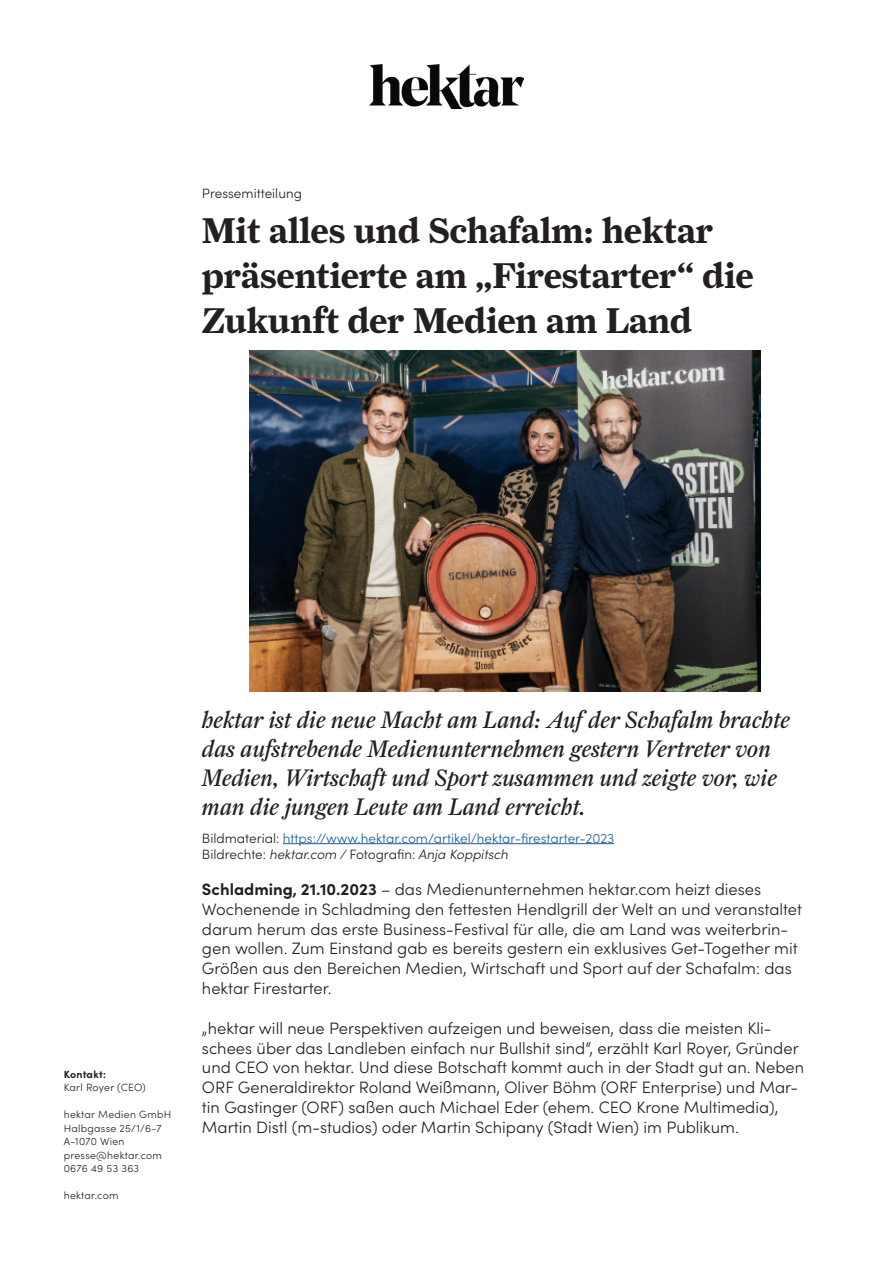
<style>
.page{position:relative;width:893px;height:1263px;background:#fff}
.page>*{position:absolute;margin:0;border:0;box-sizing:border-box;transform-origin:0 0}
.t1{font:700 36px/45px "Farnham Display";color:#231f20}
.Introtext{font:italic 24px/28.8px "Farnham Display";color:#231f20}
.Introtext-2{font:300 16.5px/19.8px "Sofia Pro";color:#231f20}
.Introtext-3{font:300 13.5px/16.2px "Sofia Pro";color:#175d9e}
.HL_Zusatz{font:300 13.5px "Sofia Pro";color:#231f20}
.Fußzeile{font:300 10.5px/13.5px "Sofia Pro";letter-spacing:.025em;color:#231f20}
.s1{font-weight:700}
.s2{color:#231f20}
.s3{font-style:italic;color:#231f20}
</style>
<div class="page">
<hr style="left:283px;top:843px;width:331px;height:1px;background:#175d9e">
<img style="left:249px;top:351px;width:511px;height:341px">
<img style="left:370px;top:65px;width:153px;height:43px">
<p class="HL_Zusatz" style="left:202px;top:183px;width:102px">Pressemitteilung</p>
<h1 class="t1" style="left:202px;top:207px;width:553px">Mit alles und Schafalm: hektar präsentierte am „Firestarter“ die<br>Zukunft der Medien am Land</h1>
<p class="Fußzeile" style="left:64px;top:1067px;width:84px"><span class="s1">Kontakt:<br></span>Karl Royer (CEO)</p>
<p class="Fußzeile" style="left:64px;top:1107px;width:109px">hektar Medien GmbH</p>
<p class="Fußzeile" style="left:64px;top:1121px;width:99px">Halbgasse 25/1/6-7</p>
<p class="Fußzeile" style="left:64px;top:1134px;width:62px">A-1070 Wien</p>
<p class="Fußzeile" style="left:64px;top:1148px;width:100px">presse@hektar.com</p>
<p class="Fußzeile" style="left:64px;top:1161px;width:77px">0676 49 53 363</p>
<p class="Fußzeile" style="left:64px;top:1188px;width:56px">hektar.com</p>
<p class="Introtext" style="left:202px;top:705px;width:590px">hektar ist die neue Macht am Land: Auf der Schafalm brachte das aufstrebende Medienunternehmen gestern Vertreter von Medien, Wirtschaft und Sport zusammen und zeigte vor, wie man die jungen Leute am Land erreicht.</p>
<p class="Introtext-3" style="left:202px;top:829px;width:414px"><span class="s2">Bildmaterial:</span> https://www.hektar.com/artikel/hektar-firestarter-2023<br><span class="s2">Bildrechte:</span> <span class="s3">hektar.com /</span> <span class="s2">Fotografin:</span> <span class="s3">Anja Koppitsch</span></p>
<p class="Introtext-2" style="left:202px;top:878px;width:602px"><span class="s1">Schladming, 21.10.2023</span> – das Medienunternehmen hektar.com heizt dieses Wochenende in Schladming den fettesten Hendlgrill der Welt an und veranstaltet darum herum das erste Business-Festival für alle, die am Land was weiterbrin&shy;gen wollen. Zum Einstand gab es bereits gestern ein exklusives Get-Together mit Größen aus den Bereichen Medien, Wirtschaft und Sport auf der Schafalm: das hektar Firestarter.</p>
<p class="Introtext-2" style="left:202px;top:1017px;width:604px">„hektar will neue Perspektiven aufzeigen und beweisen, dass die meisten Kli&shy;schees über das Landleben einfach nur Bullshit sind“, erzählt Karl Royer, Gründer und CEO von hektar. Und diese Botschaft kommt auch in der Stadt gut an. Neben ORF Generaldirektor Roland Weißmann, Oliver Böhm (ORF Enterprise) und Mar&shy;tin Gastinger (ORF) saßen auch Michael Eder (ehem. CEO Krone Multimedia), Martin Distl (m-studios) oder Martin Schipany (Stadt Wien) im Publikum.</p>
</div>
